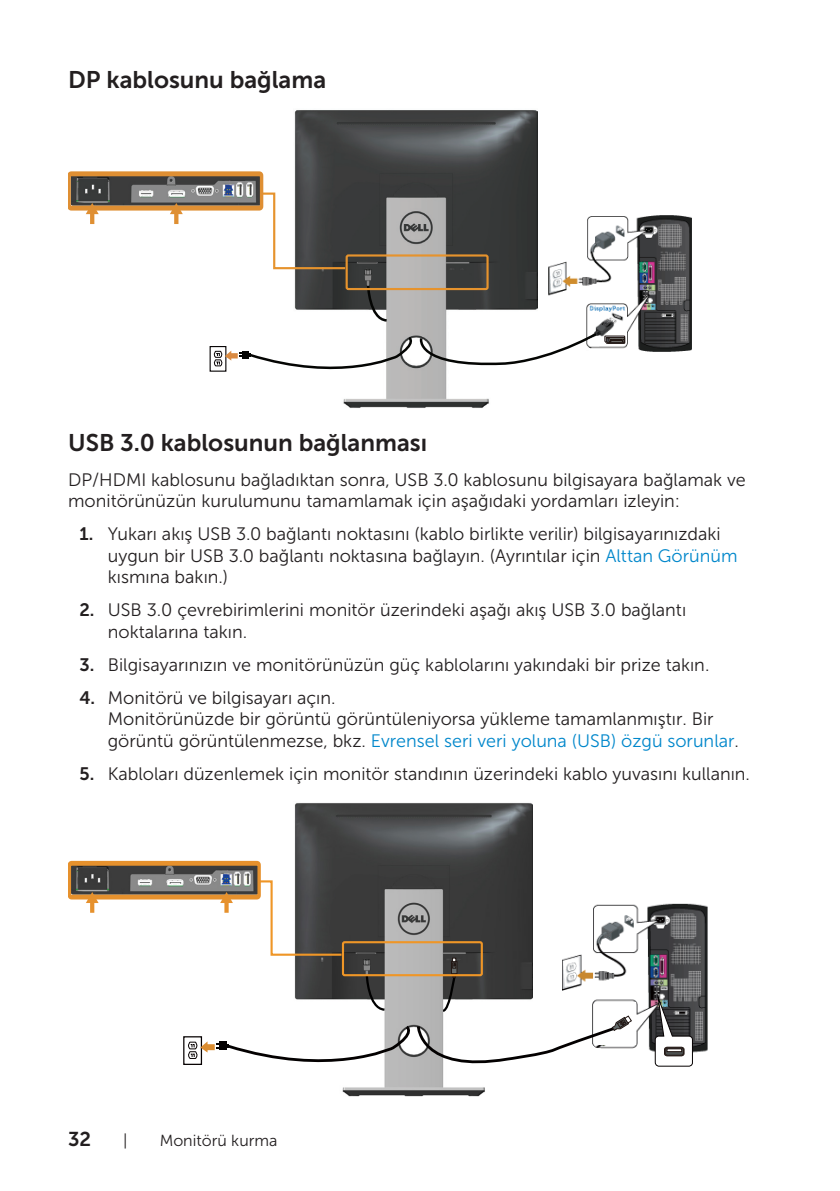
<style>
.page{position:relative;width:840px;height:1191px;background:#fff}
.page>*{position:absolute;margin:0;border:0;box-sizing:border-box;transform-origin:0 0}
.Head_3{font:24px "Museo Sans For Dell 700";color:#231f20}
.t1{font:20px "Museo Sans For Dell 700";color:#231f20}
.text{font:18px/21.6px "Museo Sans For Dell 300";color:#231f20}
.t2{font:16px "Museo Sans For Dell 300";color:#231f20}
.s1{font-family:"Museo Sans For Dell 700"}
.s2{color:#0087cb}
</style>
<div class="page">
<img style="left:548px;top:215px;width:144px;height:137px">
<img style="left:294px;top:110px;width:243px;height:298px">
<svg style="left:68px;top:171px;width:279px;height:99px"></svg>
<div style="left:345px;top:254px;width:143px;height:36px;border:2px solid #e6932d;border-radius:2px"></div>
<svg style="left:364px;top:269px;width:25px;height:54px"></svg>
<svg style="left:212px;top:331px;width:413px;height:52px"></svg>
<img style="left:632px;top:903px;width:76px;height:164px">
<svg style="left:654px;top:991px;width:38px;height:75px"></svg>
<div style="left:663px;top:1047px;width:21px;height:9px;border:1px solid #221714;border-radius:3px"></div>
<svg style="left:664px;top:1047px;width:19px;height:8px"></svg>
<div style="left:664px;top:1047px;width:19px;height:8px;border:1px solid #221714;border-radius:2px"></div>
<div style="left:666px;top:1048px;width:15px;height:3px;border:1px solid #221714"></div>
<div style="left:595px;top:1002px;width:40px;height:43px;background:#fff"></div>
<img style="left:294px;top:803px;width:238px;height:293px">
<svg style="left:68px;top:861px;width:564px;height:216px"></svg>
<p class="Head_3" style="left:68px;top:67px;width:259px">DP kablosunu bağlama</p>
<p class="Head_3" style="left:68px;top:429px;width:360px">USB 3.0 kablosunun bağlanması</p>
<p class="text" style="left:68px;top:469px;width:678px">DP/HDMI kablosunu bağladıktan sonra, USB 3.0 kablosunu bilgisayara bağlamak ve monitörünüzün kurulumunu tamamlamak için aşağıdaki yordamları izleyin:</p>
<p class="text" style="left:108px;top:523px;width:631px;text-indent:-28px"><span class="s1">1.</span> Yukarı akış USB 3.0 bağlantı noktasını (kablo birlikte verilir) bilgisayarınızdaki uygun bir USB 3.0 bağlantı noktasına bağlayın. (Ayrıntılar için <span class="s2">Alttan Görünüm </span>kısmına bakın.)</p>
<p class="text" style="left:108px;top:599px;width:579px;text-indent:-28px"><span class="s1">2.</span> USB 3.0 çevrebirimlerini monitör üzerindeki aşağı akış USB 3.0 bağlantı noktalarına takın.</p>
<p class="text" style="left:79px;top:654px;width:631px"><span class="s1">3.</span> Bilgisayarınızın ve monitörünüzün güç kablolarını yakındaki bir prize takın.</p>
<p class="text" style="left:108px;top:687px;width:632px;text-indent:-28px"><span class="s1">4.</span> Monitörü ve bilgisayarı açın.<br>Monitörünüzde bir görüntü görüntüleniyorsa yükleme tamamlanmıştır. Bir görüntü görüntülenmezse, bkz. <span class="s2">Evrensel seri veri yoluna (USB) özgü sorunlar</span>.</p>
<p class="text" style="left:79px;top:763px;width:671px"><span class="s1">5.</span> Kabloları düzenlemek için monitör standının üzerindeki kablo yuvasını kullanın.</p>
<p class="t1" style="left:68px;top:1127px;width:25px">32</p>
<p class="t2" style="left:123px;top:1131px;width:6px">|</p>
<p class="t2" style="left:160px;top:1131px;width:119px">Monitörü kurma</p>
</div>
